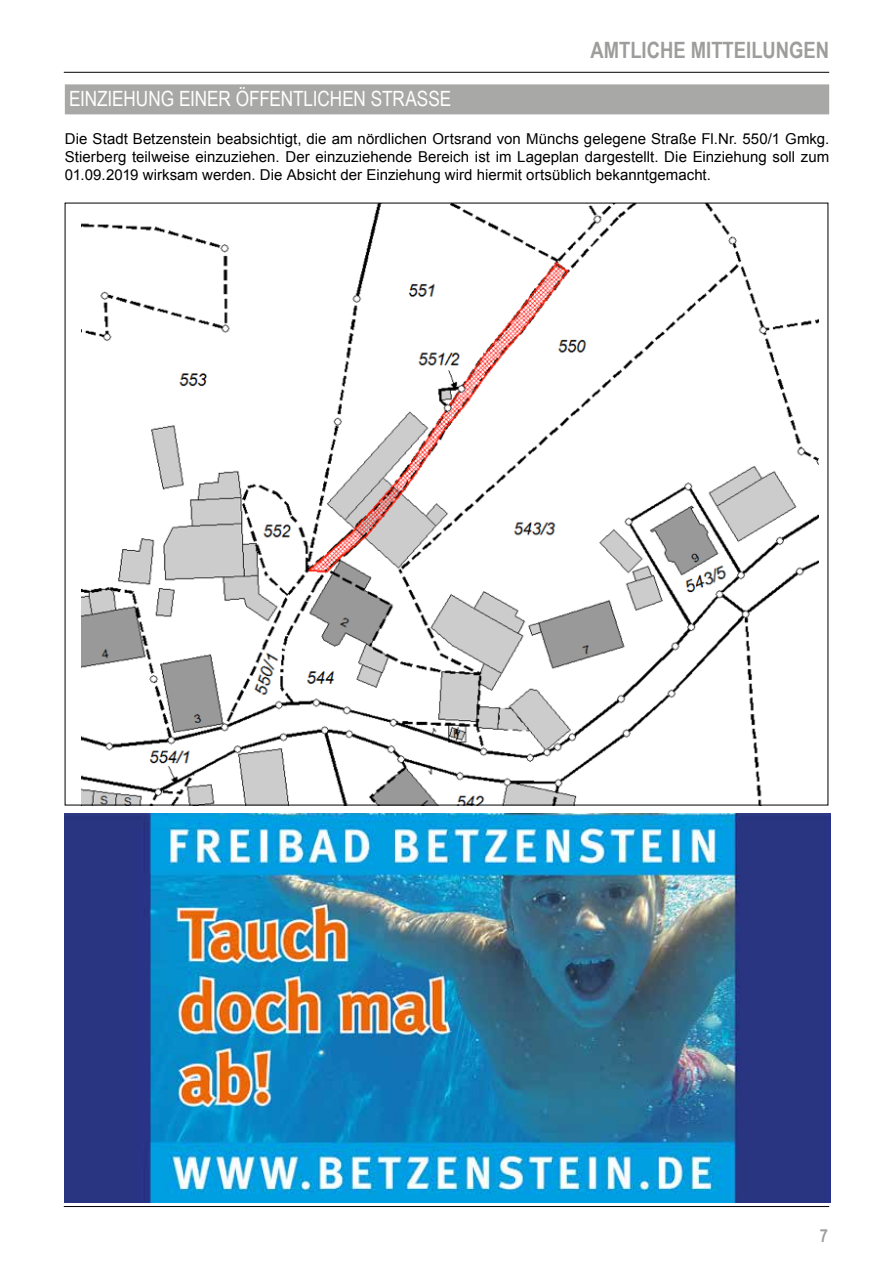
<style>
.page{position:relative;width:893px;height:1263px;background:#fff}
.page>*{position:absolute;margin:0;border:0;box-sizing:border-box;transform-origin:0 0}
.t1{font:700 22.5px "Arial Narrow";color:#9d9d9c}
.t2{font:21px "Arial Narrow";letter-spacing:-.005em;color:#fff}
.t3{font:700 18px "Arial Narrow";color:#9d9d9c}
.t4{font:15px/18px "Arial";color:#000;text-align:justify}
</style>
<div class="page">
<hr style="left:64px;top:72px;width:765px;height:1px;background:#000">
<hr style="left:64px;top:1206px;width:765px;height:1px;background:#000">
<div style="left:65px;top:84px;width:764px;height:30px;background:#a8a8a7"></div>
<img style="left:81px;top:205px;width:738px;height:598px">
<img style="left:65px;top:813px;width:765px;height:390px">
<h1 class="t1" style="left:590px;top:34px;width:240px">AMTLICHE MITTEILUNGEN</h1>
<h2 class="t2" style="left:69px;top:83px;width:384px">EINZIEHUNG EINER ÖFFENTLICHEN STRASSE</h2>
<p class="t4" style="left:65px;top:130px;width:766px">Die Stadt Betzenstein beabsichtigt, die am nördlichen Ortsrand von Münchs gelegene Straße Fl.Nr. 550/1 Gmkg.<br>Stierberg teilweise einzuziehen. Der einzuziehende Bereich ist im Lageplan dargestellt. Die Einziehung soll zum 01.09.2019 wirksam werden. Die Absicht der Einziehung wird hiermit ortsüblich bekanntgemacht.</p>
<p class="t3" style="left:820px;top:1222px;width:10px">7</p>
</div>
